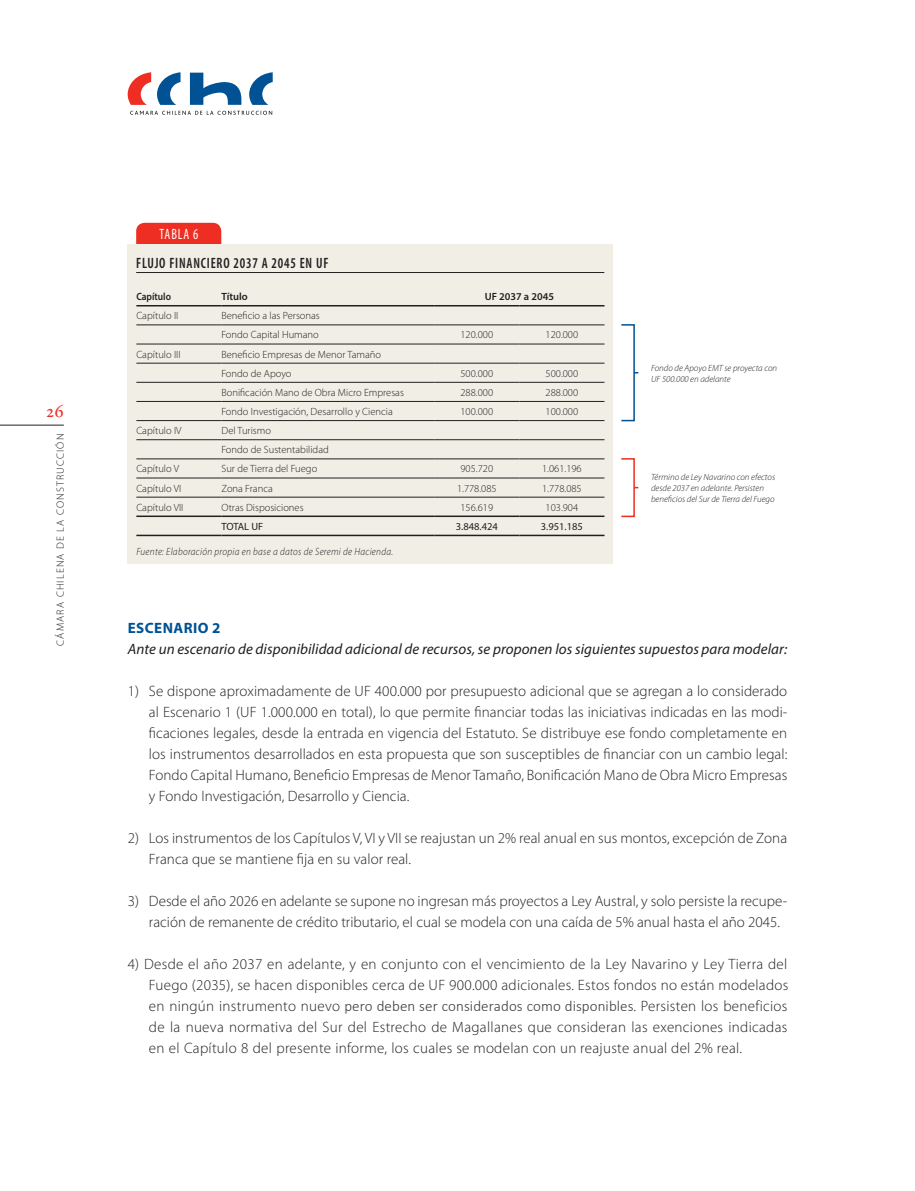
<style>
.page{position:relative;width:915px;height:1191px;background:#fff}
.page>*{position:absolute;margin:0;border:0;box-sizing:border-box;transform-origin:0 0}
.t1{font:18px "Hoefler Text";color:#ee2e22}
.t2{font:300 15px/21px "Myriad Pro";letter-spacing:.005em;color:#231f20;text-align:justify}
.t3{font:italic 15px "Myriad Pro";letter-spacing:.005em;color:#231f20}
.t4{font:600 condensed 15px "Myriad Pro";letter-spacing:.06em;color:#231f20;scale:.9 1}
.t5{font:700 15px "Myriad Pro";letter-spacing:.03em;color:#005294}
.t6{font:condensed 15px "Myriad Pro";letter-spacing:.07em;color:#fff;scale:.9 1}
.t7{font:300 10.5px/19.2px "Myriad Pro";color:#231f20}
.t8{font:italic 300 10.5px "Myriad Pro";letter-spacing:.03em;color:#231f20;scale:.9 1}
.t9{font:300 10.5px "Myriad Pro";letter-spacing:.11em;color:#231f20}
.t10{font:10.5px "Myriad Pro";color:#231f20}
.t11{font:600 10.5px "Myriad Pro";color:#231f20}
.t12{font:600 10.5px "Myriad Pro";color:#231f20;scale:.9 1}
.t13{font:italic 300 9px/10.8px "Myriad Pro";color:#231f20}
.s1{font-family:"Calibri";color:#3c3c3c}
</style>
<div class="page">
<svg style="left:190px;top:73px;width:51px;height:32px"></svg>
<svg style="left:249px;top:72px;width:23px;height:33px"></svg>
<svg style="left:157px;top:72px;width:23px;height:33px"></svg>
<svg style="left:128px;top:72px;width:23px;height:33px"></svg>
<svg style="left:130px;top:111px;width:142px;height:4px"></svg>
<hr style="left:0;top:425px;width:64px;height:1px;background:#231f20">
<div style="left:136px;top:223px;width:85px;height:60px;background:#ee2e22;border-radius:9px"></div>
<div style="left:128px;top:244px;width:484px;height:320px;background:#f1eee6"></div>
<hr style="left:136px;top:272px;width:468px;height:1px;background:#231f20">
<hr style="left:136px;top:325px;width:85px;height:1px;background:#231f20">
<hr style="left:221px;top:325px;width:213px;height:1px;background:#231f20">
<hr style="left:434px;top:325px;width:85px;height:1px;background:#231f20">
<hr style="left:519px;top:325px;width:85px;height:1px;background:#231f20">
<hr style="left:136px;top:344px;width:85px;height:1px;background:#231f20">
<hr style="left:221px;top:344px;width:213px;height:1px;background:#231f20">
<hr style="left:434px;top:344px;width:85px;height:1px;background:#231f20">
<hr style="left:519px;top:344px;width:85px;height:1px;background:#231f20">
<hr style="left:136px;top:363px;width:85px;height:1px;background:#231f20">
<hr style="left:221px;top:363px;width:213px;height:1px;background:#231f20">
<hr style="left:434px;top:363px;width:85px;height:1px;background:#231f20">
<hr style="left:519px;top:363px;width:85px;height:1px;background:#231f20">
<hr style="left:136px;top:382px;width:85px;height:1px;background:#231f20">
<hr style="left:221px;top:382px;width:213px;height:1px;background:#231f20">
<hr style="left:434px;top:382px;width:85px;height:1px;background:#231f20">
<hr style="left:519px;top:382px;width:85px;height:1px;background:#231f20">
<hr style="left:136px;top:401px;width:85px;height:1px;background:#231f20">
<hr style="left:221px;top:401px;width:213px;height:1px;background:#231f20">
<hr style="left:434px;top:401px;width:85px;height:1px;background:#231f20">
<hr style="left:519px;top:401px;width:85px;height:1px;background:#231f20">
<hr style="left:136px;top:420px;width:85px;height:1px;background:#231f20">
<hr style="left:221px;top:420px;width:213px;height:1px;background:#231f20">
<hr style="left:434px;top:420px;width:85px;height:1px;background:#231f20">
<hr style="left:519px;top:420px;width:85px;height:1px;background:#231f20">
<hr style="left:136px;top:439px;width:85px;height:1px;background:#231f20">
<hr style="left:221px;top:439px;width:213px;height:1px;background:#231f20">
<hr style="left:434px;top:439px;width:85px;height:1px;background:#231f20">
<hr style="left:519px;top:439px;width:85px;height:1px;background:#231f20">
<hr style="left:136px;top:458px;width:85px;height:1px;background:#231f20">
<hr style="left:221px;top:458px;width:213px;height:1px;background:#231f20">
<hr style="left:434px;top:458px;width:85px;height:1px;background:#231f20">
<hr style="left:519px;top:458px;width:85px;height:1px;background:#231f20">
<hr style="left:136px;top:478px;width:85px;height:1px;background:#231f20">
<hr style="left:221px;top:478px;width:213px;height:1px;background:#231f20">
<hr style="left:434px;top:478px;width:85px;height:1px;background:#231f20">
<hr style="left:519px;top:478px;width:85px;height:1px;background:#231f20">
<hr style="left:136px;top:497px;width:85px;height:1px;background:#231f20">
<hr style="left:221px;top:497px;width:213px;height:1px;background:#231f20">
<hr style="left:434px;top:497px;width:85px;height:1px;background:#231f20">
<hr style="left:519px;top:497px;width:85px;height:1px;background:#231f20">
<hr style="left:136px;top:305px;width:85px;height:1px;background:#231f20">
<hr style="left:221px;top:305px;width:213px;height:1px;background:#231f20">
<hr style="left:434px;top:305px;width:85px;height:1px;background:#231f20">
<hr style="left:519px;top:305px;width:85px;height:1px;background:#231f20">
<hr style="left:136px;top:515px;width:85px;height:2px;background:#231f20">
<hr style="left:221px;top:515px;width:213px;height:2px;background:#231f20">
<hr style="left:434px;top:515px;width:85px;height:2px;background:#231f20">
<hr style="left:519px;top:515px;width:85px;height:2px;background:#231f20">
<hr style="left:136px;top:534px;width:85px;height:2px;background:#231f20">
<hr style="left:221px;top:534px;width:213px;height:2px;background:#231f20">
<hr style="left:434px;top:534px;width:85px;height:2px;background:#231f20">
<hr style="left:519px;top:534px;width:85px;height:2px;background:#231f20">
<p class="t1" style="left:46px;top:400px;width:19px">26</p>
<p class="t9" style="left:54px;top:646px;width:214px;rotate:-90deg">CÁMARA CHILENA DE LA CONSTRUCCIÓN</p>
<p class="t6" style="left:159px;top:225px;width:45px">TABLA 6</p>
<p class="t4" style="left:136px;top:254px;width:215px">FLUJO FINANCIERO 2037 A 2045 EN UF</p>
<p class="t12" style="left:136px;top:290px;width:40px">Capítulo</p>
<p class="t11" style="left:221px;top:290px;width:28px">Título</p>
<p class="t11" style="left:484px;top:290px;width:71px">UF 2037 a 2045</p>
<p class="t7" style="left:136px;top:306px;width:44px">Capítulo II</p>
<p class="t7" style="left:221px;top:306px;width:100px">Beneficio a las Personas<br>Fondo Capital Humano</p>
<p class="t7" style="left:460px;top:325px;width:34px">120.000</p>
<p class="t7" style="left:545px;top:325px;width:34px">120.000</p>
<p class="t7" style="left:136px;top:344px;width:46px">Capítulo III</p>
<p class="t7" style="left:221px;top:344px;width:161px">Beneficio Empresas de Menor Tamaño<br>Fondo de Apoyo</p>
<p class="t7" style="left:460px;top:363px;width:34px">500.000</p>
<p class="t7" style="left:545px;top:363px;width:34px">500.000</p>
<p class="t7" style="left:221px;top:382px;width:184px">Bonificación Mano de Obra Micro Empresas</p>
<p class="t7" style="left:460px;top:382px;width:34px">288.000</p>
<p class="t7" style="left:545px;top:382px;width:34px">288.000</p>
<p class="t7" style="left:221px;top:402px;width:173px">Fondo Investigación, Desarrollo y Ciencia</p>
<p class="t7" style="left:460px;top:402px;width:34px">100.000</p>
<p class="t7" style="left:545px;top:402px;width:34px">100.000</p>
<p class="t7" style="left:136px;top:421px;width:47px">Capítulo IV</p>
<p class="t7" style="left:221px;top:421px;width:109px">Del Turismo<br>Fondo de Sustentabilidad</p>
<p class="t7" style="left:136px;top:459px;width:44px">Capítulo V</p>
<p class="t7" style="left:221px;top:459px;width:97px">Sur de Tierra del Fuego</p>
<p class="t7" style="left:460px;top:459px;width:34px">905.720</p>
<p class="t7" style="left:542px;top:459px;width:41px">1.061.196</p>
<p class="t7" style="left:136px;top:478px;width:46px">Capítulo VI</p>
<p class="t7" style="left:221px;top:478px;width:53px">Zona Franca</p>
<p class="t7" style="left:457px;top:478px;width:41px">1.778.085</p>
<p class="t7" style="left:542px;top:478px;width:41px">1.778.085</p>
<p class="t7" style="left:136px;top:497px;width:49px">Capítulo VII</p>
<p class="t7" style="left:221px;top:497px;width:84px">Otras Disposiciones</p>
<p class="t7" style="left:460px;top:497px;width:34px">156.619</p>
<p class="t7" style="left:545px;top:497px;width:34px">103.904</p>
<p class="t10" style="left:221px;top:520px;width:43px">TOTAL UF</p>
<p class="t10" style="left:455px;top:520px;width:44px">3.848.424</p>
<p class="t10" style="left:540px;top:520px;width:44px">3.951.185</p>
<p class="t8" style="left:136px;top:545px;width:287px">Fuente: Elaboración propia en base a datos de Seremi de Hacienda.</p>
<p class="t13" style="left:651px;top:362px;width:128px">Fondo de Apoyo EMT se proyecta con<br>UF 500.000 en adelante</p>
<p class="t13" style="left:651px;top:472px;width:125px">Término de Ley Navarino con efectos desde 2037 en adelante. Persisten beneficios del Sur de Tierra del Fuego</p>
<p class="t5" style="left:128px;top:618px;width:94px">ESCENARIO 2</p>
<p class="t3" style="left:128px;top:640px;width:661px">Ante un escenario de disponibilidad adicional de recursos, se proponen los siguientes supuestos para modelar:</p>
<p class="t2" style="left:149px;top:680px;width:639px;text-indent:-21px">1) Se dispone aproximadamente de UF 400.000 por presupuesto adicional que se agregan a lo considerado al Escenario 1 (UF 1.000.000 en total), lo que permite financiar todas las iniciativas indicadas en las modi&shy;ficaciones legales, desde la entrada en vigencia del Estatuto. Se distribuye ese fondo completamente en los instrumentos desarrollados en esta propuesta que son susceptibles de financiar con un cambio legal:<br>Fondo Capital Humano, Beneficio Empresas de Menor Tamaño, Bonificación Mano de Obra Micro Empresas y Fondo Investigación, Desarrollo y Ciencia.</p>
<p class="t2" style="left:149px;top:827px;width:639px;text-indent:-21px">2) Los instrumentos de los Capítulos V, VI y VII se reajustan un 2% real anual en sus montos, excepción de Zona<br>Franca que se mantiene fija en su valor real.</p>
<p class="t2" style="left:149px;top:890px;width:639px;text-indent:-21px">3) Desde el año 2026 en adelante se supone no ingresan más proyectos a Ley Austral, y solo persiste la recupe&shy;ración de remanente de crédito tributario, el cual se modela con una caída de 5% anual hasta el año 2045.</p>
<p class="t2" style="left:149px;top:953px;width:640px;text-indent:-21px">4) Desde el año 2037 en adelante, y en conjunto con el vencimiento de la Ley Navarino y Ley Tierra del Fuego (2035), se hacen disponibles cerca de UF 900.000 adicionales. Estos fondos no están modelados en ningún instrumento nuevo <span class="s1">pero deben ser considerados como disponibles</span>. Persisten los beneficios de la nueva normativa del Sur del Estrecho de Magallanes que consideran las exenciones indicadas en el Capítulo 8 del presente informe, los cuales se modelan con un reajuste anual del 2% real.</p>
</div>
